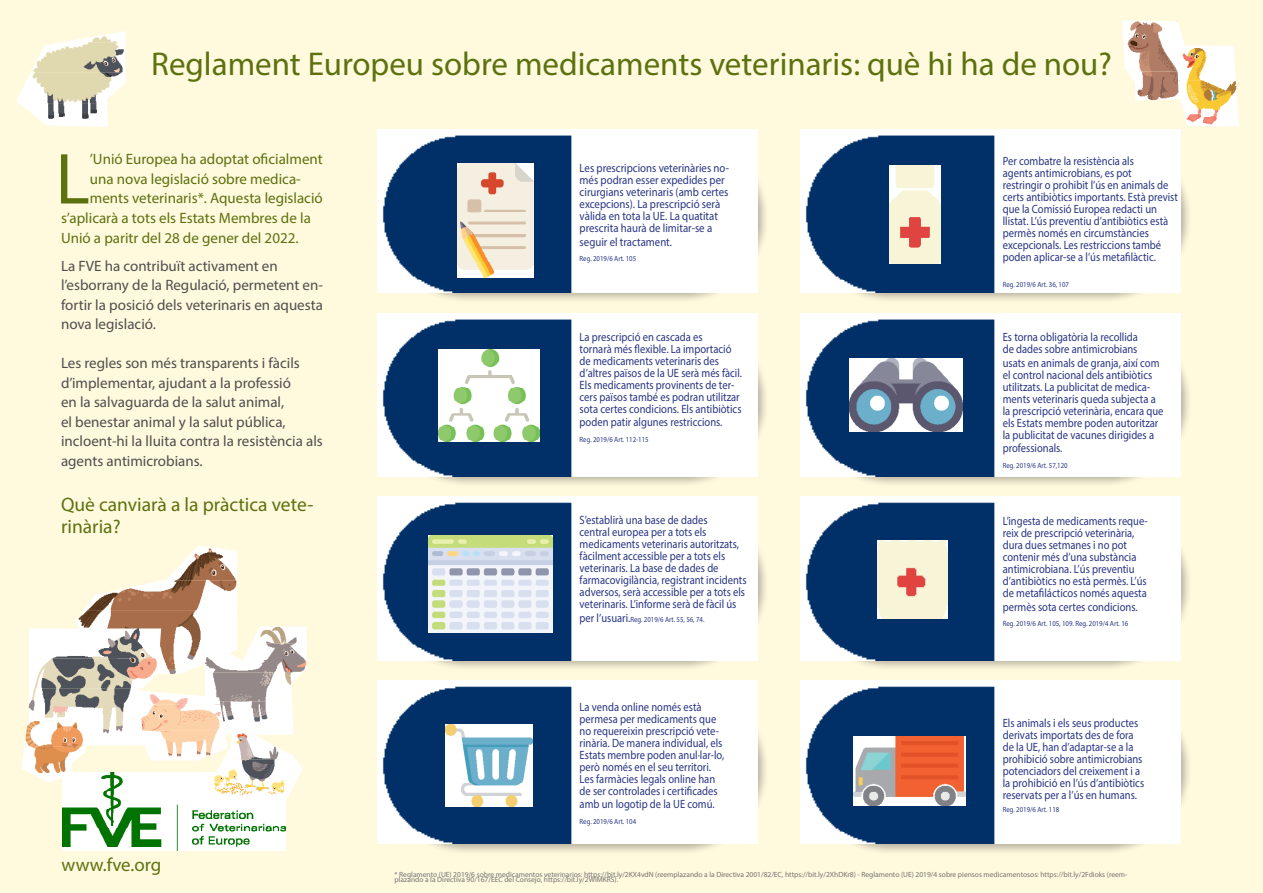
<style>
.page{position:relative;width:1263px;height:893px;background:#fff9de}
.page>*{position:absolute;margin:0;border:0;box-sizing:border-box;transform-origin:0 0}
.t1{font:72.9px "Myriad Pro";color:#5c720e}
.t2{font:33px "Myriad Pro";color:#5c720e}
.t3{font:19.5px/22.5px "Myriad Pro";color:#5c720e}
.t4{font:18.9px "Myriad Pro";color:#5c730e}
.t5{font:15px/19.5px "Myriad Pro";color:#504e4d}
.t6{font:15px "Myriad Pro";color:#5c720e}
.t7{font:12px/12px "Myriad Pro";color:#283583;scale:.88 1}
.t8{font:12px/12px "Myriad Pro";color:#283583;scale:.9 1}
.t9{font:7.5px "Myriad Pro";color:#747271}
.t10{font:7.5px "Myriad Pro";color:#283583;scale:.9 1}
.s1{font-size:12px}
</style>
<div class="page">
<img style="left:62px;top:772px;width:223px;height:79px">
<div style="left:378px;top:131px;width:390px;height:173px;background:#000;opacity:.3"></div>
<img style="left:378px;top:129px;width:379px;height:163px">
<div style="left:801px;top:131px;width:390px;height:173px;background:#000;opacity:.3"></div>
<img style="left:800px;top:129px;width:380px;height:163px">
<div style="left:378px;top:314px;width:390px;height:173px;background:#000;opacity:.3"></div>
<img style="left:378px;top:313px;width:379px;height:163px">
<div style="left:801px;top:314px;width:390px;height:173px;background:#000;opacity:.3"></div>
<img style="left:800px;top:313px;width:380px;height:163px">
<div style="left:378px;top:498px;width:390px;height:173px;background:#000;opacity:.3"></div>
<img style="left:378px;top:497px;width:379px;height:163px">
<div style="left:801px;top:498px;width:390px;height:173px;background:#000;opacity:.3"></div>
<img style="left:800px;top:497px;width:380px;height:163px">
<div style="left:378px;top:682px;width:390px;height:173px;background:#000;opacity:.3"></div>
<img style="left:378px;top:681px;width:379px;height:163px">
<div style="left:801px;top:682px;width:390px;height:173px;background:#000;opacity:.3"></div>
<img style="left:800px;top:681px;width:380px;height:163px">
<img style="left:457px;top:163px;width:76px;height:115px">
<img style="left:438px;top:349px;width:101px;height:93px">
<img style="left:429px;top:535px;width:123px;height:98px">
<img style="left:445px;top:725px;width:88px;height:81px">
<img style="left:889px;top:166px;width:52px;height:98px">
<img style="left:849px;top:358px;width:114px;height:73px">
<img style="left:877px;top:541px;width:70px;height:77px">
<img style="left:854px;top:736px;width:111px;height:70px">
<img style="left:65px;top:31px;width:61px;height:11px">
<img style="left:30px;top:42px;width:96px;height:31px">
<img style="left:16px;top:73px;width:110px;height:30px">
<img style="left:19px;top:103px;width:89px;height:24px">
<img style="left:1122px;top:20px;width:60px;height:18px">
<img style="left:1123px;top:38px;width:62px;height:33px">
<img style="left:1126px;top:71px;width:52px;height:30px">
<img style="left:194px;top:546px;width:35px;height:4px">
<img style="left:166px;top:550px;width:71px;height:30px">
<img style="left:84px;top:580px;width:153px;height:30px">
<img style="left:75px;top:610px;width:162px;height:30px">
<img style="left:159px;top:640px;width:45px;height:30px">
<img style="left:159px;top:670px;width:31px;height:4px">
<img style="left:204px;top:626px;width:103px;height:46px">
<img style="left:205px;top:672px;width:98px;height:30px">
<img style="left:220px;top:702px;width:74px;height:33px">
<img style="left:143px;top:690px;width:77px;height:15px">
<img style="left:143px;top:705px;width:82px;height:26px">
<img style="left:137px;top:731px;width:91px;height:26px">
<img style="left:149px;top:757px;width:57px;height:3px">
<img style="left:29px;top:628px;width:132px;height:30px">
<img style="left:29px;top:658px;width:130px;height:30px">
<img style="left:29px;top:688px;width:114px;height:57px">
<img style="left:1177px;top:45px;width:57px;height:2px">
<img style="left:1177px;top:47px;width:59px;height:33px">
<img style="left:1178px;top:80px;width:60px;height:34px">
<img style="left:1184px;top:114px;width:55px;height:12px">
<img style="left:232px;top:723px;width:25px;height:13px">
<img style="left:223px;top:736px;width:73px;height:23px">
<img style="left:210px;top:759px;width:93px;height:23px">
<img style="left:208px;top:782px;width:88px;height:19px">
<img style="left:28px;top:716px;width:57px;height:5px">
<img style="left:24px;top:721px;width:61px;height:26px">
<img style="left:21px;top:747px;width:64px;height:26px">
<img style="left:31px;top:773px;width:39px;height:9px">
<h2 class="t2" style="left:151px;top:44px;width:962px">Reglament Europeu sobre medicaments veterinaris: què hi ha de nou?</h2>
<h1 class="t1" style="left:55px;top:134px;width:36px">L</h1>
<p class="t6" style="left:90px;top:150px;width:234px">’Unió Europea ha adoptat oficialment</p>
<p class="t6" style="left:90px;top:170px;width:212px">una nova legislació sobre medica-</p>
<p class="t6" style="left:90px;top:189px;width:234px">ments veterinaris*. Aquesta legislació</p>
<p class="t6" style="left:61px;top:209px;width:251px">s’aplicarà a tots els Estats Membres de la</p>
<p class="t6" style="left:61px;top:228px;width:239px">Unió a paritr del 28 de gener del 2022.</p>
<p class="t5" style="left:61px;top:255px;width:264px">La FVE ha contribuït activament en l’esborrany de la Regulació, permetent en&shy;fortir la posició dels veterinaris en aquesta nova legislació.</p>
<p class="t5" style="left:61px;top:353px;width:263px">Les regles son més transparents i fàcils d’implementar, ajudant a la professió<br>en la salvaguarda de la salut animal,<br>el benestar animal y la salut pública, incloent-hi la lluita contra la resistència als agents antimicrobians.</p>
<h3 class="t3" style="left:61px;top:492px;width:254px">Què canviarà a la pràctica vete&shy;rinària?</h3>
<h3 class="t4" style="left:62px;top:853px;width:101px">www.fve.org</h3>
<p class="t8" style="left:580px;top:162px;width:167px">Les prescripcions veterinàries no&shy;més podran esser expedides per cirurgians veterinaris (amb certes excepcions). La prescripció serà vàlida en tota la UE. La quatitat prescrita haurà de limitar-se a</p>
<p class="t8" style="left:580px;top:235px;width:104px">seguir el tractament.</p>
<p class="t10" style="left:580px;top:254px;width:64px">Reg. 2019/6 Art. 105</p>
<p class="t7" style="left:580px;top:330px;width:186px">La prescripció en cascada es<br>tornarà més flexible. La importació de medicaments veterinaris des d’altres països de la UE serà més fàcil.<br>Els medicaments provinents de ter&shy;cers països també es podran utilitzar sota certes condicions. Els antibiòtics</p>
<p class="t7" style="left:580px;top:416px;width:164px">poden patir algunes restriccions.</p>
<p class="t10" style="left:580px;top:435px;width:78px">Reg. 2019/6 Art. 112-115</p>
<p class="t7" style="left:580px;top:514px;width:191px">S’establirà una base de dades<br>central europea per a tots els medicaments veterinaris autoritzats, fàcilment accessible per a tots els veterinaris. La base de dades de farmacovigilància, registrant incidents adversos, serà accessible per a tots els veterinaris. L’informe serà de fàcil ús</p>
<p class="t10" style="left:580px;top:614px;width:140px"><span class="s1">per l’usuari.</span>Reg. 2019/6 Art. 55, 56, 74.</p>
<p class="t7" style="left:580px;top:701px;width:166px">La venda online només està permesa per medicaments que no requereixin prescripció vete&shy;rinària. De manera individual, els<br>Estats membre poden anul·lar-lo, però només en el seu territori.<br>Les farmàcies legals online han de ser controlades i certificades</p>
<p class="t7" style="left:580px;top:798px;width:155px">amb un logotip de la UE comú.</p>
<p class="t10" style="left:580px;top:817px;width:64px">Reg. 2019/6 Art. 104</p>
<p class="t7" style="left:1003px;top:154px;width:200px">Per combatre la resistència als<br>agents antimicrobians, es pot<br>restringir o prohibit l’ús en animals de certs antibiòtics importants. Està previst que la Comissió Europea redacti un llistat. L’ús preventiu d’antibiòtics està permès només en circumstàncies excepcionals. Les restriccions també poden aplicar-se a l’ús metafilàctic.</p>
<p class="t10" style="left:1003px;top:280px;width:75px">Reg. 2019/6 Art. 36, 107</p>
<p class="t7" style="left:1003px;top:330px;width:155px">Es torna obligatòria la recollida de dades sobre antimicrobians</p>
<p class="t7" style="left:1003px;top:357px;width:184px">usats en animals de granja, així com el control nacional dels antibiòtics utilitzats. La publicitat de medica&shy;ments veterinaris queda subjecta a la prescripció veterinària, encara que els Estats membre poden autoritzar la publicitat de vacunes dirigides a</p>
<p class="t7" style="left:1003px;top:442px;width:69px">professionals.</p>
<p class="t10" style="left:1003px;top:461px;width:74px">Reg. 2019/6 Art. 57,120</p>
<p class="t7" style="left:1003px;top:515px;width:166px">L’ingesta de medicaments reque&shy;reix de prescripció veterinària, dura dues setmanes i no pot contenir més d’una substància antimicrobiana. L’ús preventiu d’antibiòtics no està permès. L’ús de metafilácticos només aquesta</p>
<p class="t7" style="left:1003px;top:600px;width:155px">permès sota certes condicions.</p>
<p class="t10" style="left:1003px;top:619px;width:141px">Reg. 2019/6 Art. 105, 109. Reg. 2019/4 Art. 16</p>
<p class="t7" style="left:1003px;top:717px;width:162px">Els animals i els seus productes derivats importats des de fora de la UE, han d’adaptar-se a la prohibició sobre antimicrobians potenciadors del creixement i a la prohibició en l’ús d’antibiòtics reservats per a l’ús en humans.</p>
<p class="t10" style="left:1003px;top:805px;width:64px">Reg. 2019/6 Art. 118</p>
<p class="t9" style="left:394px;top:870px;width:734px">* Reglamento (UE) 2019/6 sobre medicamentos veterinarios: https://bit.ly/2KX4vdN (reemplazando a la Directiva 2001/82/EC, https://bit.ly/2XhDKr8) - Reglamento (UE) 2019/4 sobre piensos medicamentosos: https://bit.ly/2Fdioks (reem-</p>
<p class="t9" style="left:394px;top:875px;width:225px">plazando a la Directiva 90/167/EEC del Consejo, https://bit.ly/2WIMKRS).</p>
</div>
